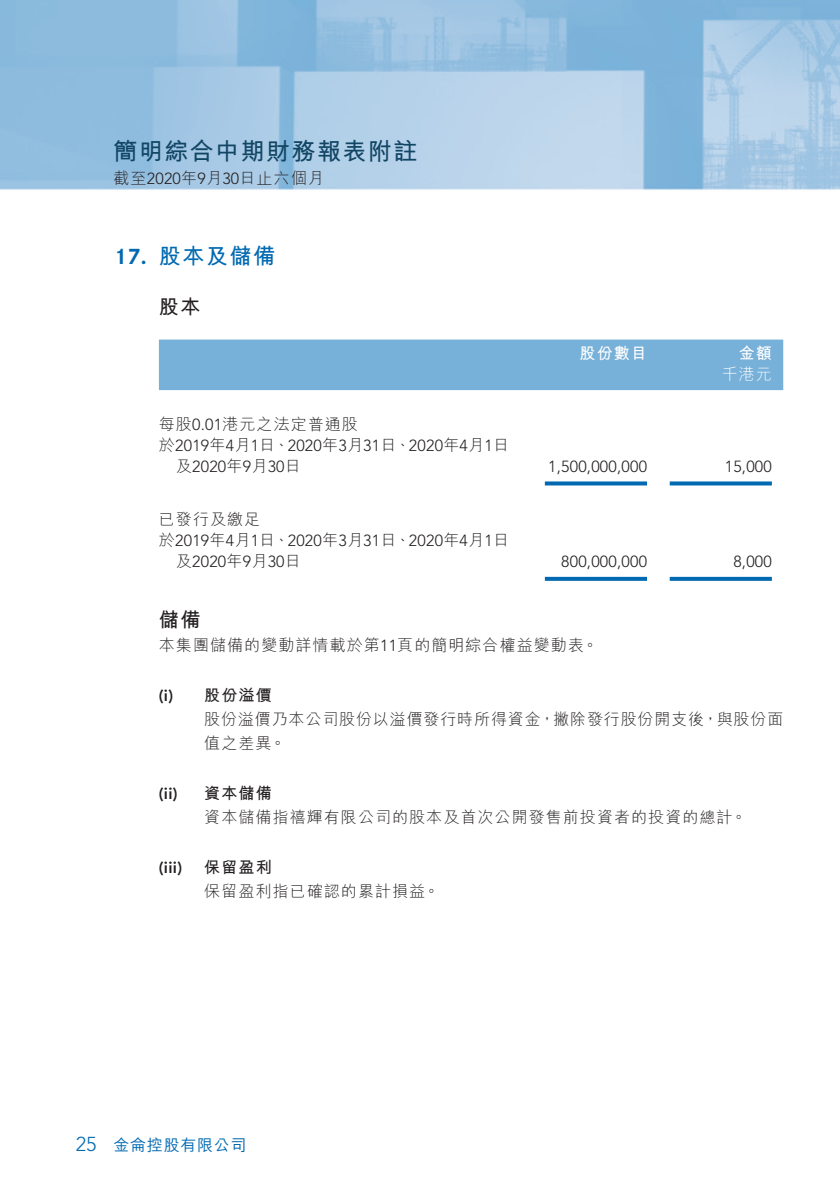
<style>
.page{position:relative;width:840px;height:1191px;background:#fff}
.page>*{position:absolute;margin:0;border:0;box-sizing:border-box;transform-origin:0 0}
.t1{font:700 24px "M Hei HK";letter-spacing:.06em;color:#124665}
.Heading_1{font:700 22px "M Hei HK";letter-spacing:.07em;color:#0069b1}
.Heading_1-2{font:700 22px "Corporate S";color:#0069b1}
.Heading_3{font:700 20px "M Hei HK";color:#231f20}
.t2{font:300 20px "Avenir LT Std";color:#0069b1}
.Body_Text{font:300 16px/24px "M Hei HK";letter-spacing:.065em;color:#231f20}
.Body_Text-2{font:300 16px "Avenir LT Std";letter-spacing:.015em;color:#231f20}
.Heading_4{font:700 16px "M Hei HK";letter-spacing:.07em;color:#231f20}
.Heading_4-2{font:800 16px "Avenir LT Std";color:#231f20}
.t3{font:500 16px "M Hei HK";letter-spacing:.045em;color:#0069b1}
.Body_Text-3{font:700 16px "M Hei HK";letter-spacing:.07em;color:#fff}
.Body_Text-4{font:300 16px "M Hei HK";color:#fff}
.s1{font-family:"Avenir LT Std"}
.s2{font-family:"M Hei HK"}
</style>
<div class="page">
<img style="left:0;top:0;width:839px;height:581px">
<div style="left:159px;top:339px;width:623px;height:51px;background:#77b0d8"></div>
<svg style="left:544px;top:481px;width:102px;height:4px"></svg>
<svg style="left:669px;top:481px;width:102px;height:4px"></svg>
<svg style="left:544px;top:577px;width:102px;height:4px"></svg>
<svg style="left:669px;top:577px;width:102px;height:4px"></svg>
<h1 class="t1" style="left:113px;top:133px;width:305px">簡明綜合中期財務報表附註</h1>
<p class="Body_Text" style="left:113px;top:165px;width:212px">截至<span class="s1">2020</span>年月<span class="s1">9 30</span>日止六個月</p>
<p class="Heading_1-2" style="left:113px;top:242px;width:35px">17.</p>
<p class="Heading_1" style="left:159px;top:239px;width:118px">股本及儲備</p>
<p class="Heading_3" style="left:159px;top:292px;width:43px">股本</p>
<p class="Body_Text" style="left:159px;top:412px;width:200px">每股<span class="s1">0.01</span>港元之法定普通股</p>
<p class="Body_Text-2" style="left:159px;top:436px;width:351px"><span class="s2">於</span>2019<span class="s2">年月</span>4 <span class="s2">日</span>1 <span class="s2">、</span>2020<span class="s2">年月</span>3 31<span class="s2">日、</span>2020<span class="s2">年月</span>4 <span class="s2">日</span>1</p>
<p class="Body_Text-2" style="left:176px;top:457px;width:126px"><span class="s2">及</span>2020<span class="s2">年月</span>9 30<span class="s2">日</span></p>
<p class="Body_Text" style="left:159px;top:507px;width:103px">已發行及繳足</p>
<p class="Body_Text-2" style="left:159px;top:531px;width:351px"><span class="s2">於</span>2019<span class="s2">年月</span>4 <span class="s2">日</span>1 <span class="s2">、</span>2020<span class="s2">年月</span>3 31<span class="s2">日、</span>2020<span class="s2">年月</span>4 <span class="s2">日</span>1</p>
<p class="Body_Text-2" style="left:176px;top:552px;width:126px"><span class="s2">及</span>2020<span class="s2">年月</span>9 30<span class="s2">日</span></p>
<p class="Body_Text-3" style="left:579px;top:341px;width:69px">股份數目</p>
<p class="Body_Text-2" style="left:548px;top:457px;width:100px">1,500,000,000</p>
<p class="Body_Text-2" style="left:561px;top:552px;width:87px">800,000,000</p>
<p class="Body_Text-3" style="left:738px;top:341px;width:35px">金額</p>
<p class="Body_Text-4" style="left:721px;top:365px;width:52px">千港元</p>
<p class="Body_Text-2" style="left:724px;top:457px;width:49px">15,000</p>
<p class="Body_Text-2" style="left:733px;top:552px;width:40px">8,000</p>
<p class="Heading_3" style="left:159px;top:605px;width:43px">儲備</p>
<p class="Body_Text" style="left:159px;top:632px;width:440px">本集團儲備的變動詳情載於第<span class="s1">11</span>頁的簡明綜合權益變動表。</p>
<p class="Heading_4" style="left:204px;top:683px;width:69px">股份溢價</p>
<p class="Heading_4-2" style="left:159px;top:686px;width:16px">) i(</p>
<p class="Heading_4-2" style="left:159px;top:784px;width:20px">i i( )</p>
<p class="Heading_4-2" style="left:159px;top:858px;width:25px">(iii)</p>
<p class="Body_Text" style="left:204px;top:706px;width:580px">股份溢價乃本公司股份以溢價發行時所得資金，撇除發行股份開支後，與股份面值之差異。</p>
<p class="Heading_4" style="left:204px;top:781px;width:69px">資本儲備</p>
<p class="Body_Text" style="left:204px;top:804px;width:543px">資本儲備指禧輝有限公司的股本及首次公開發售前投資者的投資的總計。</p>
<p class="Heading_4" style="left:204px;top:855px;width:69px">保留盈利</p>
<p class="Body_Text" style="left:204px;top:878px;width:236px">保留盈利指已確認的累計損益。</p>
<p class="t2" style="left:76px;top:1132px;width:22px">25</p>
<p class="t3" style="left:113px;top:1133px;width:134px">金侖控股有限公司</p>
</div>
